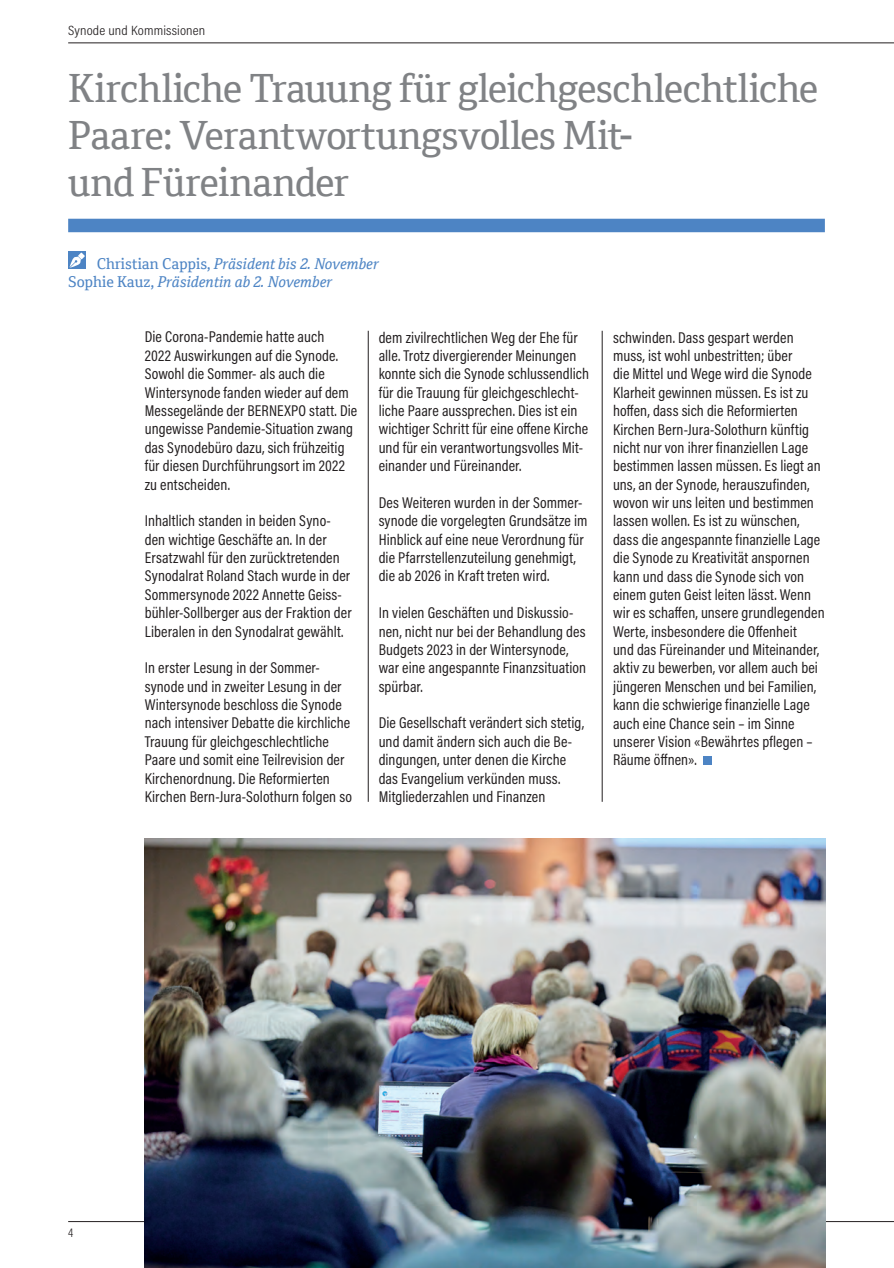
<style>
.page{position:relative;width:894px;height:1268px;background:#fff}
.page>*{position:absolute;margin:0;border:0;box-sizing:border-box;transform-origin:0 0}
.Titel{font:39px/46.8px "Cordale";letter-spacing:-.02em;color:#808285}
.t1{font:15.75px/18.3px "Acumin Pro Cond";letter-spacing:.005em;color:#231f20}
.t2{font:italic 15px "Cordale";color:#4d84c4}
.t3{font:300 13.5px "Acumin Pro Cond";letter-spacing:.01em;color:#231f20;scale:1.1 1}
.t4{font:300 12.75px "Acumin Pro Cond";color:#231f20}
.s1{font-style:normal}
</style>
<div class="page">
<hr style="left:68px;top:1220px;width:826px;height:1px;background:#231f20">
<hr style="left:68px;top:43px;width:826px;height:1px;background:#231f20">
<div style="left:68px;top:219px;width:757px;height:13px;background:#4d84c4"></div>
<div style="left:68px;top:251px;width:17px;height:18px;background:#4d84c4"></div>
<svg style="left:69px;top:256px;width:12px;height:12px"></svg>
<svg style="left:78px;top:252px;width:7px;height:7px"></svg>
<div style="left:703px;top:756px;width:9px;height:8px;background:#4d84c4"></div>
<img style="left:145px;top:838px;width:680px;height:429px">
<hr style="left:368px;top:331px;width:1px;height:470px;background:#231f20">
<hr style="left:602px;top:331px;width:1px;height:470px;background:#231f20">
<p class="t3" style="left:68px;top:21px;width:126px">Synode und Kommissionen</p>
<p class="Titel" style="left:68px;top:65px;width:752px">Kirchliche Trauung für gleichgeschlechtliche<br>Paare: Verantwortungsvolles Mit-</p>
<p class="Titel" style="left:68px;top:159px;width:282px">und Füreinander</p>
<p class="t2" style="left:97px;top:255px;width:284px"><span class="s1">Christian Cappis,</span> Präsident bis 2. November</p>
<p class="t2" style="left:68px;top:273px;width:266px"><span class="s1">Sophie Kauz,</span> Präsidentin ab 2. November</p>
<p class="t1" style="left:145px;top:327px;width:214px">Die Corona-Pandemie hatte auch<br>2022 Auswirkungen auf die Synode.<br>Sowohl die Sommer- als auch die Wintersynode fanden wieder auf dem Messegelände der BERNEXPO statt. Die ungewisse Pandemie-Situation zwang das Synodebüro dazu, sich frühzeitig für diesen Durchführungsort im 2022 zu entscheiden.</p>
<p class="t1" style="left:145px;top:511px;width:208px">Inhaltlich standen in beiden Syno&shy;den wichtige Geschäfte an. In der Ersatzwahl für den zurücktretenden Synodalrat Roland Stach wurde in der Sommersynode 2022 Annette Geiss&shy;bühler-Sollberger aus der Fraktion der Liberalen in den Synodalrat gewählt.</p>
<p class="t1" style="left:145px;top:658px;width:209px">In erster Lesung in der Sommer&shy;synode und in zweiter Lesung in der Wintersynode beschloss die Synode nach intensiver Debatte die kirchliche Trauung für gleichgeschlechtliche Paare und somit eine Teilrevision der Kirchenordnung. Die Reformierten Kirchen Bern-Jura-Solothurn folgen so</p>
<p class="t1" style="left:379px;top:327px;width:212px">dem zivilrechtlichen Weg der Ehe für alle. Trotz divergierender Meinungen konnte sich die Synode schlussendlich für die Trauung für gleichgeschlecht&shy;liche Paare aussprechen. Dies ist ein wichtiger Schritt für eine offene Kirche und für ein verantwortungsvolles Mit&shy;einander und Füreinander.</p>
<p class="t1" style="left:379px;top:493px;width:210px">Des Weiteren wurden in der Sommer&shy;synode die vorgelegten Grundsätze im Hinblick auf eine neue Verordnung für die Pfarrstellenzuteilung genehmigt, die ab 2026 in Kraft treten wird.</p>
<p class="t1" style="left:379px;top:603px;width:209px">In vielen Geschäften und Diskussio&shy;nen, nicht nur bei der Behandlung des<br>Budgets 2023 in der Wintersynode, war eine angespannte Finanzsituation spürbar.</p>
<p class="t1" style="left:379px;top:713px;width:207px">Die Gesellschaft verändert sich stetig, und damit ändern sich auch die Be&shy;dingungen, unter denen die Kirche das Evangelium verkünden muss.<br>Mitgliederzahlen und Finanzen</p>
<p class="t1" style="left:613px;top:327px;width:213px">schwinden. Dass gespart werden muss, ist wohl unbestritten; über<br>die Mittel und Wege wird die Synode Klarheit gewinnen müssen. Es ist zu hoffen, dass sich die Reformierten Kirchen Bern-Jura-Solothurn künftig nicht nur von ihrer finanziellen Lage bestimmen lassen müssen. Es liegt an uns, an der Synode, herauszufinden, wovon wir uns leiten und bestimmen lassen wollen. Es ist zu wünschen, dass die angespannte finanzielle Lage die Synode zu Kreativität anspornen kann und dass die Synode sich von einem guten Geist leiten lässt. Wenn wir es schaffen, unsere grundlegenden Werte, insbesondere die Offenheit<br>und das Füreinander und Miteinander, aktiv zu bewerben, vor allem auch bei jüngeren Menschen und bei Familien, kann die schwierige finanzielle Lage auch eine Chance sein – im Sinne unserer Vision «Bewährtes pflegen – Räume öffnen».</p>
<p class="t4" style="left:68px;top:1224px;width:7px">4</p>
</div>
